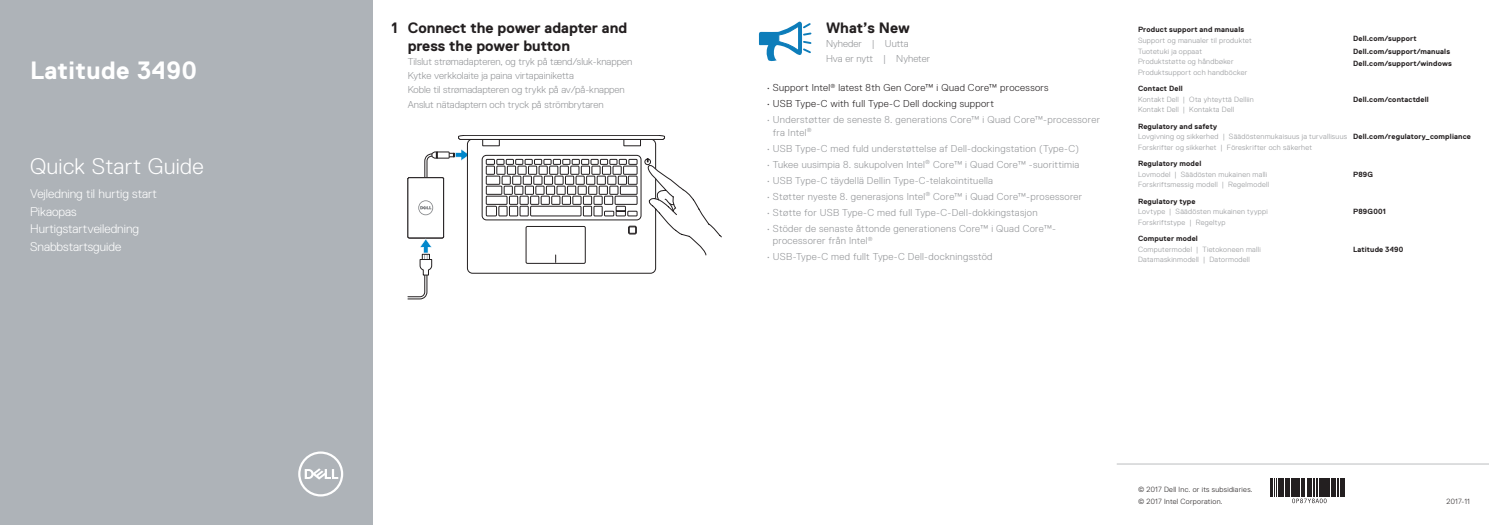
<style>
.page{position:relative;width:1489px;height:525px;background:#fff}
.page>*{position:absolute;margin:0;border:0;box-sizing:border-box;transform-origin:0 0}
.t1{font:700 25px "Dell Replica";letter-spacing:.02em;color:#fff}
.t2{font:300 22.5px "Dell Replica";letter-spacing:.015em;color:#fff}
.t3{font:700 15px/17.5px "Dell Replica";color:#231f20}
.t4{font:300 12.5px/17.5px "Dell Replica";color:#fff}
.t5{font:300 10px/12.5px "Dell Replica";letter-spacing:.02em;color:#939598}
.t6{font:300 10px/14.2px "Dell Replica";color:#939598}
.t7{font:300 10px "Dell Replica";letter-spacing:.03em;color:#231f20}
.t8{font:300 7.5px/10.5px "Dell Replica";letter-spacing:.04em;color:#939598}
.t9{font:700 7.5px/12.2px "Dell Replica";letter-spacing:.02em;color:#231f20}
.t10{font:300 7.5px/12.2px "Dell Replica";letter-spacing:.04em;color:#231f20}
</style>
<div class="page">
<div style="left:0;top:0;width:372px;height:524px;background:#aeb3b8"></div>
<svg style="left:298px;top:451px;width:45px;height:45px"></svg>
<div style="left:408px;top:177px;width:35px;height:61px;border:1px solid #231f20"></div>
<svg style="left:407px;top:237px;width:36px;height:62px"></svg>
<svg style="left:408px;top:149px;width:59px;height:66px"></svg>
<div style="left:467px;top:139px;width:188px;height:134px;border:1px solid #231f20;border-radius:5px"></div>
<div style="left:482px;top:139px;width:17px;height:7px;border:1px solid #231f20"></div>
<div style="left:623px;top:139px;width:17px;height:7px;border:1px solid #231f20"></div>
<svg style="left:482px;top:155px;width:239px;height:108px"></svg>
<svg style="left:458px;top:135px;width:206px;height:5px"></svg>
<hr style="left:1116px;top:463px;width:372px;height:1px;background:#bcbdc0">
<svg style="left:758px;top:21px;width:53px;height:40px"></svg>
<svg style="left:1270px;top:478px;width:73px;height:25px"></svg>
<h1 class="t1" style="left:30px;top:56px;width:168px">Latitude 3490</h1>
<h2 class="t2" style="left:30px;top:154px;width:175px">Quick Start Guide</h2>
<p class="t4" style="left:30px;top:185px;width:128px">Vejledning til hurtig start<br>Pikaopas<br>Hurtigstartveiledning<br>Snabbstartsguide</p>
<h3 class="t3" style="left:407px;top:19px;width:221px;text-indent:-16px">1 Connect the power adapter and press the power button</h3>
<p class="t6" style="left:407px;top:54px;width:226px">Tilslut strømadapteren, og tryk på tænd/sluk-knappen Kytke verkkolaite ja paina virtapainiketta<br>Koble til strømadapteren og trykk på av/på-knappen Anslut nätadaptern och tryck på strömbrytaren</p>
<h3 class="t3" style="left:826px;top:19px;width:85px">What’s New</h3>
<p class="t6" style="left:826px;top:37px;width:105px">Nyheder | Uutta<br>Hva er nytt | Nyheter</p>
<p class="t7" style="left:766px;top:82px;width:283px">• Support Intel<sup>®</sup> latest 8th Gen Core™ i Quad Core™ processors</p>
<p class="t7" style="left:766px;top:98px;width:229px">• USB Type-C with full Type-C Dell docking support</p>
<p class="t5" style="left:772px;top:113px;width:329px;text-indent:-6px">• Understøtter de seneste 8. generations Core™ i Quad Core™-processorer fra Intel<sup>®</sup></p>
<p class="t5" style="left:766px;top:142px;width:314px">• USB Type-C med fuld understøttelse af Dell-dockingstation (Type-C)</p>
<p class="t5" style="left:766px;top:158px;width:314px">• Tukee uusimpia 8. sukupolven Intel<sup>®</sup> Core™ i Quad Core™ -suorittimia</p>
<p class="t5" style="left:766px;top:174px;width:228px">• USB Type-C täydellä Dellin Type-C-telakointituella</p>
<p class="t5" style="left:766px;top:190px;width:317px">• Støtter nyeste 8. generasjons Intel<sup>®</sup> Core™ i Quad Core™-prosessorer</p>
<p class="t5" style="left:766px;top:206px;width:272px">• Støtte for USB Type-C med full Type-C-Dell-dokkingstasjon</p>
<p class="t5" style="left:772px;top:222px;width:285px;text-indent:-6px">• Stöder de senaste åttonde generationens Core™ i Quad Core™- processorer från Intel<sup>®</sup></p>
<p class="t5" style="left:766px;top:251px;width:227px">• USB-Type-C med fullt Type-C Dell-dockningsstöd</p>
<p class="t9" style="left:1137px;top:24px;width:108px">Product support and manuals</p>
<p class="t8" style="left:1137px;top:35px;width:115px">Support og manualer til produktet<br>Tuotetuki ja oppaat<br>Produktstøtte og håndbøker<br>Produktsupport och handböcker</p>
<p class="t9" style="left:1352px;top:33px;width:100px">Dell.com/support<br>Dell.com/support/manuals<br>Dell.com/support/windows</p>
<p class="t9" style="left:1137px;top:82px;width:46px">Contact Dell</p>
<p class="t8" style="left:1137px;top:94px;width:117px">Kontakt Dell | Ota yhteyttä Delliin<br>Kontakt Dell | Kontakta Dell</p>
<p class="t9" style="left:1352px;top:93px;width:77px">Dell.com/contactdell</p>
<p class="t9" style="left:1137px;top:120px;width:81px">Regulatory and safety</p>
<p class="t8" style="left:1137px;top:131px;width:210px">Lovgivning og sikkerhed | Säädöstenmukaisuus ja turvallisuus<br>Forskrifter og sikkerhet | Föreskrifter och säkerhet</p>
<p class="t9" style="left:1352px;top:130px;width:119px">Dell.com/regulatory_compliance</p>
<p class="t9" style="left:1137px;top:157px;width:65px">Regulatory model</p>
<p class="t8" style="left:1137px;top:169px;width:132px">Lovmodel | Säädösten mukainen malli<br>Forskriftsmessig modell | Regelmodell</p>
<p class="t9" style="left:1352px;top:168px;width:22px">P89G</p>
<p class="t9" style="left:1137px;top:195px;width:59px">Regulatory type</p>
<p class="t8" style="left:1137px;top:206px;width:131px">Lovtype | Säädösten mukainen tyyppi<br>Forskriftstype | Regeltyp</p>
<p class="t9" style="left:1352px;top:205px;width:34px">P89G001</p>
<p class="t9" style="left:1137px;top:232px;width:61px">Computer model</p>
<p class="t8" style="left:1137px;top:244px;width:124px">Computermodel | Tietokoneen malli<br>Datamaskinmodell | Datormodell</p>
<p class="t9" style="left:1352px;top:243px;width:52px">Latitude 3490</p>
<p class="t10" style="left:1137px;top:482px;width:116px">© 2017 Dell Inc. or its subsidiaries. © 2017 Intel Corporation.</p>
<p class="t10" style="left:1446px;top:494px;width:25px">2017-11</p>
</div>
